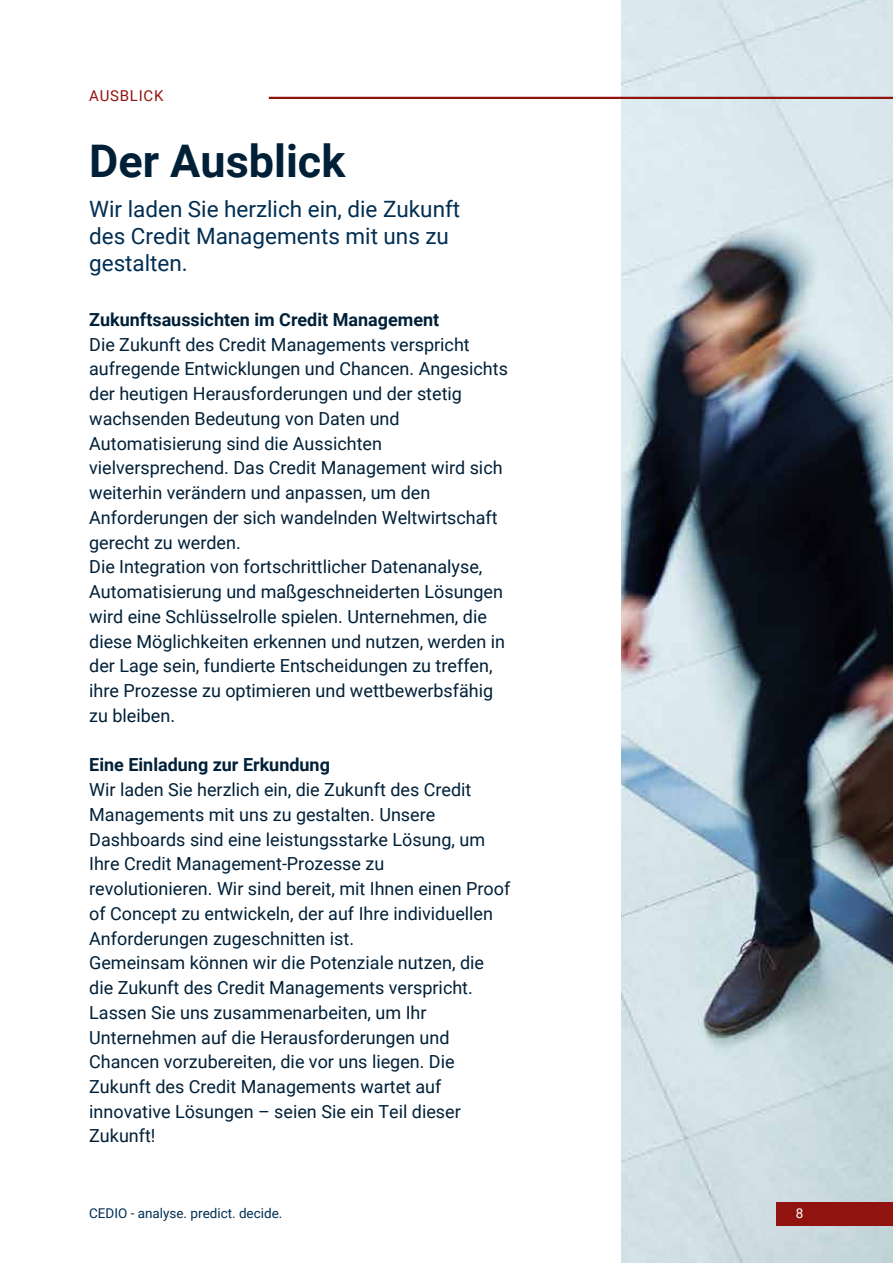
<style>
.page{position:relative;width:893px;height:1264px;background:#fff}
.page>*{position:absolute;margin:0;border:0;box-sizing:border-box;transform-origin:0 0}
.t1{font:700 45px "Roboto";color:#002038}
.t2{font:22.5px/27px "Roboto";color:#002e52}
.t3{font:18px/24.8px "Roboto";color:#002038}
.t4{font:700 18px "Roboto";color:#002038}
.t5{font:15px "Roboto";letter-spacing:.05em;color:#91130f}
.t6{font:13.5px "Roboto";color:#002e52}
.t7{font:13.5px "Roboto";color:#fff}
</style>
<div class="page">
<img style="left:621px;top:0;width:271px;height:1262px">
<hr style="left:269px;top:97px;width:623px;height:2px;background:#91130f">
<div style="left:775px;top:1201px;width:117px;height:24px;background:#91130f"></div>
<p class="t5" style="left:89px;top:87px;width:76px">AUSBLICK</p>
<p class="t1" style="left:89px;top:135px;width:258px">Der Ausblick</p>
<p class="t2" style="left:89px;top:195px;width:372px">Wir laden Sie herzlich ein, die Zukunft des Credit Managements mit uns zu gestalten.</p>
<p class="t4" style="left:89px;top:309px;width:351px">Zukunftsaussichten im Credit Management</p>
<p class="t3" style="left:89px;top:332px;width:420px">Die Zukunft des Credit Managements verspricht aufregende Entwicklungen und Chancen. Angesichts der heutigen Herausforderungen und der stetig wachsenden Bedeutung von Daten und Automatisierung sind die Aussichten vielversprechend. Das Credit Management wird sich weiterhin verändern und anpassen, um den Anforderungen der sich wandelnden Weltwirtschaft gerecht zu werden.</p>
<p class="t3" style="left:89px;top:555px;width:417px">Die Integration von fortschrittlicher Datenanalyse, Automatisierung und maßgeschneiderten Lösungen wird eine Schlüsselrolle spielen. Unternehmen, die diese Möglichkeiten erkennen und nutzen, werden in der Lage sein, fundierte Entscheidungen zu treffen, ihre Prozesse zu optimieren und wettbewerbsfähig zu bleiben.</p>
<p class="t4" style="left:89px;top:754px;width:242px">Eine Einladung zur Erkundung</p>
<p class="t3" style="left:89px;top:777px;width:422px">Wir laden Sie herzlich ein, die Zukunft des Credit Managements mit uns zu gestalten. Unsere Dashboards sind eine leistungsstarke Lösung, um Ihre Credit Management-Prozesse zu revolutionieren. Wir sind bereit, mit Ihnen einen Proof of Concept zu entwickeln, der auf Ihre individuellen Anforderungen zugeschnitten ist.</p>
<p class="t3" style="left:89px;top:950px;width:396px">Gemeinsam können wir die Potenziale nutzen, die die Zukunft des Credit Managements verspricht.<br>Lassen Sie uns zusammenarbeiten, um Ihr Unternehmen auf die Herausforderungen und Chancen vorzubereiten, die vor uns liegen. Die Zukunft des Credit Managements wartet auf innovative Lösungen – seien Sie ein Teil dieser Zukunft!</p>
<p class="t6" style="left:89px;top:1205px;width:195px">CEDIO - analyse. predict. decide.</p>
<p class="t7" style="left:795px;top:1205px;width:9px">8</p>
</div>
